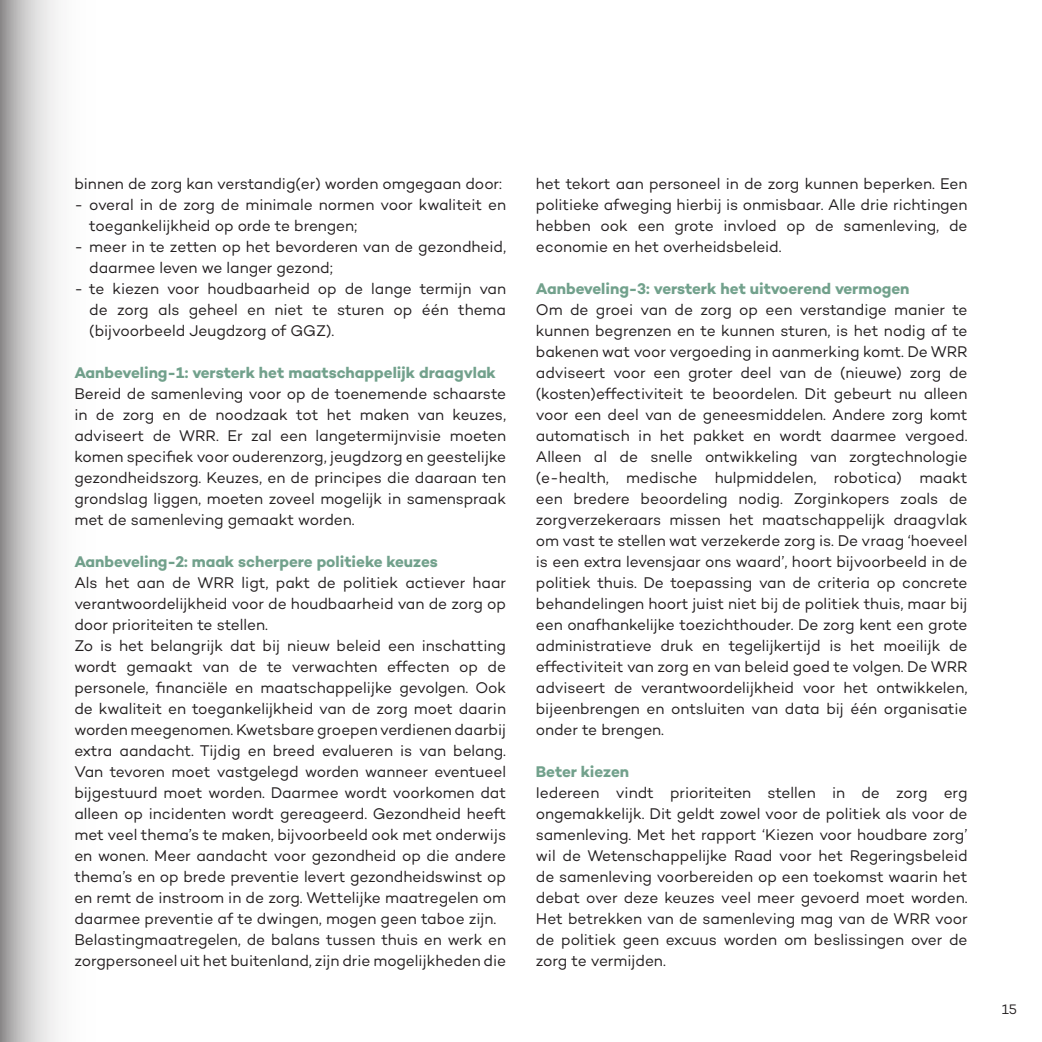
<style>
.page{position:relative;width:1042px;height:1042px;background:#fff}
.page>*{position:absolute;margin:0;border:0;box-sizing:border-box;transform-origin:0 0}
.t1{font:15.75px/21px "Campton";letter-spacing:-.005em;color:#231f20;text-align:justify}
.t2{font:700 15.75px "Campton";letter-spacing:-.005em;color:#72a18c}
.t3{font:14px "Campton";color:#231f20}
</style>
<div class="page">
<svg style="left:0;top:0;width:58px;height:1042px"></svg>
<p class="t1" style="left:74px;top:173px;width:429px">binnen de zorg kan verstandig(er) worden omgegaan door:</p>
<p class="t1" style="left:89px;top:194px;width:418px;text-indent:-15px">- overal in de zorg de minimale normen voor kwaliteit en toegankelijkheid op orde te brengen;</p>
<p class="t1" style="left:89px;top:236px;width:418px;text-indent:-15px">- meer in te zetten op het bevorderen van de gezondheid, daarmee leven we langer gezond;</p>
<p class="t1" style="left:89px;top:278px;width:418px;text-indent:-15px">- te kiezen voor houdbaarheid op de lange termijn van de zorg als geheel en niet te sturen op één thema (bijvoorbeeld Jeugdzorg of GGZ).</p>
<p class="t2" style="left:74px;top:363px;width:423px">Aanbeveling-1: versterk het maatschappelijk draagvlak</p>
<p class="t1" style="left:74px;top:383px;width:433px">Bereid de samenleving voor op de toenemende schaarste in de zorg en de noodzaak tot het maken van keuzes, adviseert de WRR. Er zal een langetermijnvisie moeten komen specifiek voor ouderenzorg, jeugdzorg en geestelijke gezondheidszorg. Keuzes, en de principes die daaraan ten grondslag liggen, moeten zoveel mogelijk in samenspraak met de samenleving gemaakt worden.</p>
<p class="t2" style="left:74px;top:552px;width:365px">Aanbeveling-2: maak scherpere politieke keuzes</p>
<p class="t1" style="left:74px;top:572px;width:433px;text-align:left">Als het aan de WRR ligt, pakt de politiek actiever haar verantwoordelijkheid voor de houdbaarheid van de zorg op door prioriteiten te stellen.<br>Zo is het belangrijk dat bij nieuw beleid een inschatting wordt gemaakt van de te verwachten effecten op de personele, financiële en maatschappelijke gevolgen. Ook de kwaliteit en toegankelijkheid van de zorg moet daarin worden meegenomen. Kwetsbare groepen verdienen daarbij extra aandacht. Tijdig en breed evalueren is van belang.<br>Van tevoren moet vastgelegd worden wanneer eventueel bijgestuurd moet worden. Daarmee wordt voorkomen dat alleen op incidenten wordt gereageerd. Gezondheid heeft met veel thema’s te maken, bijvoorbeeld ook met onderwijs en wonen. Meer aandacht voor gezondheid op die andere thema’s en op brede preventie levert gezondheidswinst op en remt de instroom in de zorg. Wettelijke maatregelen om daarmee preventie af te dwingen, mogen geen taboe zijn.<br>Belastingmaatregelen, de balans tussen thuis en werk en zorgpersoneel uit het buitenland, zijn drie mogelijkheden die</p>
<p class="t1" style="left:536px;top:173px;width:433px">het tekort aan personeel in de zorg kunnen beperken. Een politieke afweging hierbij is onmisbaar. Alle drie richtingen hebben ook een grote invloed op de samenleving, de economie en het overheidsbeleid.</p>
<p class="t2" style="left:536px;top:278px;width:375px">Aanbeveling-3: versterk het uitvoerend vermogen</p>
<p class="t1" style="left:536px;top:299px;width:433px">Om de groei van de zorg op een verstandige manier te kunnen begrenzen en te kunnen sturen, is het nodig af te bakenen wat voor vergoeding in aanmerking komt. De WRR adviseert voor een groter deel van de (nieuwe) zorg de (kosten)effectiviteit te beoordelen. Dit gebeurt nu alleen voor een deel van de geneesmiddelen. Andere zorg komt automatisch in het pakket en wordt daarmee vergoed.<br>Alleen al de snelle ontwikkeling van zorgtechnologie (e-health, medische hulpmiddelen, robotica) maakt een bredere beoordeling nodig. Zorginkopers zoals de zorgverzekeraars missen het maatschappelijk draagvlak om vast te stellen wat verzekerde zorg is. De vraag ‘hoeveel is een extra levensjaar ons waard’, hoort bijvoorbeeld in de politiek thuis. De toepassing van de criteria op concrete behandelingen hoort juist niet bij de politiek thuis, maar bij een onafhankelijke toezichthouder. De zorg kent een grote administratieve druk en tegelijkertijd is het moeilijk de effectiviteit van zorg en van beleid goed te volgen. De WRR adviseert de verantwoordelijkheid voor het ontwikkelen, bijeenbrengen en ontsluiten van data bij één organisatie onder te brengen.</p>
<p class="t2" style="left:536px;top:761px;width:95px">Beter kiezen</p>
<p class="t1" style="left:536px;top:782px;width:433px">Iedereen vindt prioriteiten stellen in de zorg erg ongemakkelijk. Dit geldt zowel voor de politiek als voor de samenleving. Met het rapport ‘Kiezen voor houdbare zorg’ wil de Wetenschappelijke Raad voor het Regeringsbeleid de samenleving voorbereiden op een toekomst waarin het debat over deze keuzes veel meer gevoerd moet worden.<br>Het betrekken van de samenleving mag van de WRR voor de politiek geen excuus worden om beslissingen over de zorg te vermijden.</p>
<p class="t3" style="left:1002px;top:1001px;width:17px">15</p>
</div>
